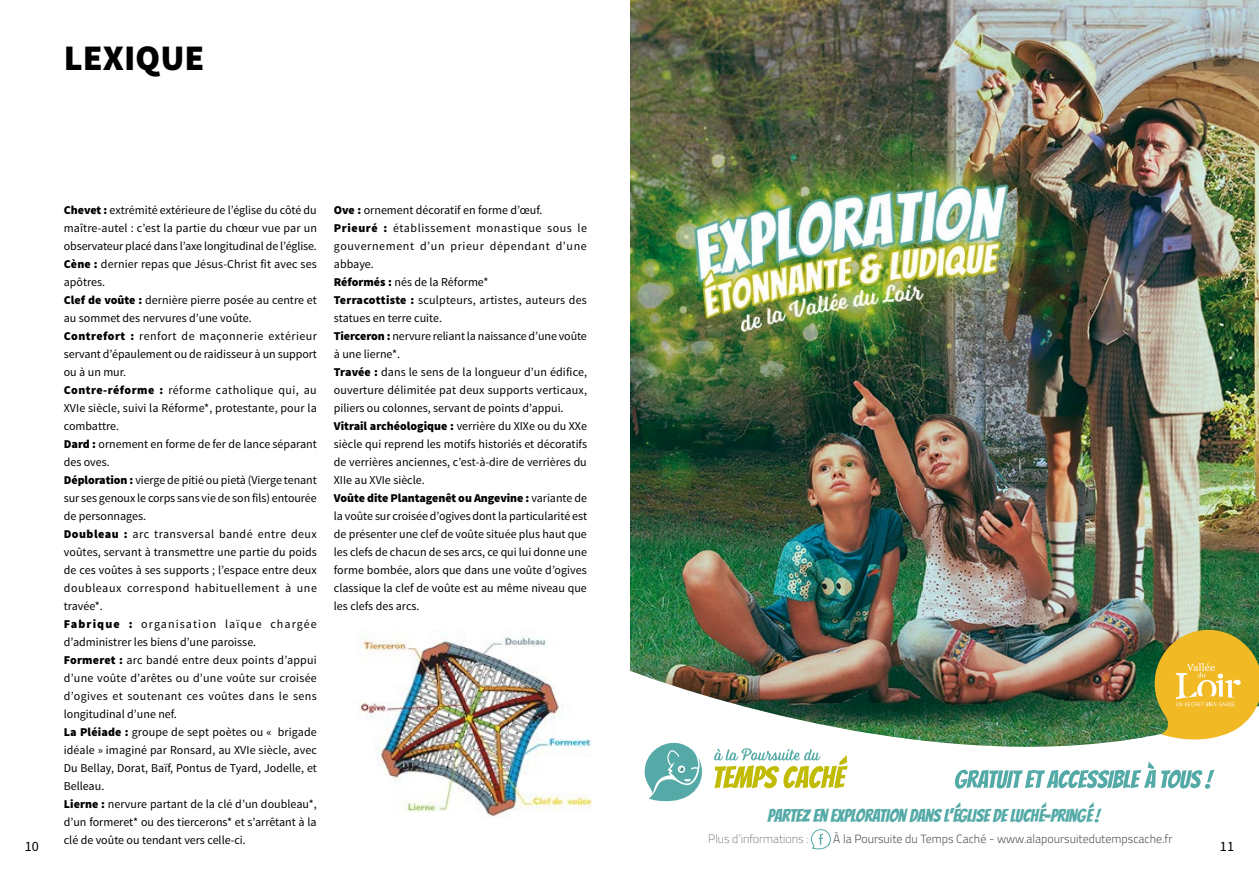
<style>
.page{position:relative;width:1259px;height:893px;background:#fff}
.page>*{position:absolute;margin:0;border:0;box-sizing:border-box;transform-origin:0 0}
.t1{font:900 36px "Source Sans Pro";color:#000}
.t2{font:18px "Bangers";letter-spacing:-.005em;color:#54aaa7}
.t3{font:14.25px "Source Sans Pro";color:#000}
.t4{font:12px/18px "Source Sans Pro";color:#000}
.t5{font:300 12px "Titillium";color:#575756}
.t6{font:100 12px "Titillium";color:#575756}
.s1{font-weight:900}
</style>
<div class="page">
<img style="left:360px;top:637px;width:233px;height:181px">
<img style="left:630px;top:0;width:629px;height:667px">
<img style="left:630px;top:667px;width:585px;height:122px">
<svg style="left:1154px;top:630px;width:105px;height:115px;background:#dbb948"></svg>
<svg style="left:955px;top:762px;width:259px;height:27px"></svg>
<svg style="left:714px;top:748px;width:133px;height:40px"></svg>
<svg style="left:641px;top:740px;width:61px;height:62px"></svg>
<hr style="left:629px;top:842px;width:1px;height:31px;background:#000">
<svg style="left:811px;top:829px;width:19px;height:21px"></svg>
<h1 class="t1" style="left:64px;top:34px;width:142px">LEXIQUE</h1>
<p class="t4" style="left:64px;top:201px;width:255px"><span class="s1">Chevet :</span> extrémité extérieure de l’église du côté du maître-autel : c’est la partie du chœur vue par un observateur placé dans l’axe longitudinal de l’église.<br><span class="s1">Cène :</span> dernier repas que Jésus-Christ fit avec ses apôtres.<br><span class="s1">Clef de voûte :</span> dernière pierre posée au centre et au sommet des nervures d’une voûte.<br><span class="s1">Contrefort :</span> renfort de maçonnerie extérieur servant d’épaulement ou de raidisseur à un support ou à un mur.<br><span class="s1">Contre-réforme :</span> réforme catholique qui, au XVIe siècle, suivi la Réforme*, protestante, pour la combattre.<br><span class="s1">Dard :</span> ornement en forme de fer de lance séparant des oves.<br><span class="s1">Déploration :</span> vierge de pitié ou pietà (Vierge tenant sur ses genoux le corps sans vie de son fils) entourée de personnages.<br><span class="s1">Doubleau :</span> arc transversal bandé entre deux voûtes, servant à transmettre une partie du poids de ces voûtes à ses supports ; l’espace entre deux doubleaux correspond habituellement à une travée*.<br><span class="s1">Fabrique :</span> organisation laïque chargée d’administrer les biens d’une paroisse.<br><span class="s1">Formeret :</span> arc bandé entre deux points d’appui d’une voûte d’arêtes ou d’une voûte sur croisée d’ogives et soutenant ces voûtes dans le sens longitudinal d’une nef.<br><span class="s1">La Pléiade :</span> groupe de sept poètes ou « brigade idéale » imaginé par Ronsard, au XVIe siècle, avec Du Bellay, Dorat, Baïf, Pontus de Tyard, Jodelle, et Belleau.<br><span class="s1">Lierne :</span> nervure partant de la clé d’un doubleau*, d’un formeret* ou des tiercerons* et s’arrêtant à la clé de voûte ou tendant vers celle-ci.</p>
<p class="t4" style="left:334px;top:201px;width:255px"><span class="s1">Ove :</span> ornement décoratif en forme d’œuf.<br><span class="s1">Prieuré :</span> établissement monastique sous le gouvernement d’un prieur dépendant d’une abbaye.<br><span class="s1">Réformés :</span> nés de la Réforme*<br><span class="s1">Terracottiste :</span> sculpteurs, artistes, auteurs des statues en terre cuite.<br><span class="s1">Tierceron :</span> nervure reliant la naissance d’une voûte à une lierne*.<br><span class="s1">Travée :</span> dans le sens de la longueur d’un édifice, ouverture délimitée pat deux supports verticaux, piliers ou colonnes, servant de points d’appui.<br><span class="s1">Vitrail archéologique :</span> verrière du XIXe ou du XXe siècle qui reprend les motifs historiés et décoratifs de verrières anciennes, c’est-à-dire de verrières du XIIe au XVIe siècle.<br><span class="s1">Voûte dite Plantagenêt ou Angevine :</span> variante de la voûte sur croisée d’ogives dont la particularité est de présenter une clef de voûte située plus haut que les clefs de chacun de ses arcs, ce qui lui donne une forme bombée, alors que dans une voûte d’ogives classique la clef de voûte est au même niveau que les clefs des arcs.</p>
<h2 class="t2" style="left:767px;top:802px;width:334px">PARTEZ EN EXPLORATION DANS L’ÉGLISE DE LUCHÉ-PRINGÉ !</h2>
<p class="t6" style="left:708px;top:830px;width:102px">Plus d’informations :</p>
<p class="t5" style="left:833px;top:830px;width:341px">À la Poursuite du Temps Caché - www.alapoursuitedutempscache.fr</p>
<p class="t3" style="left:25px;top:837px;width:16px">10</p>
<p class="t3" style="left:1220px;top:837px;width:16px">11</p>
</div>
